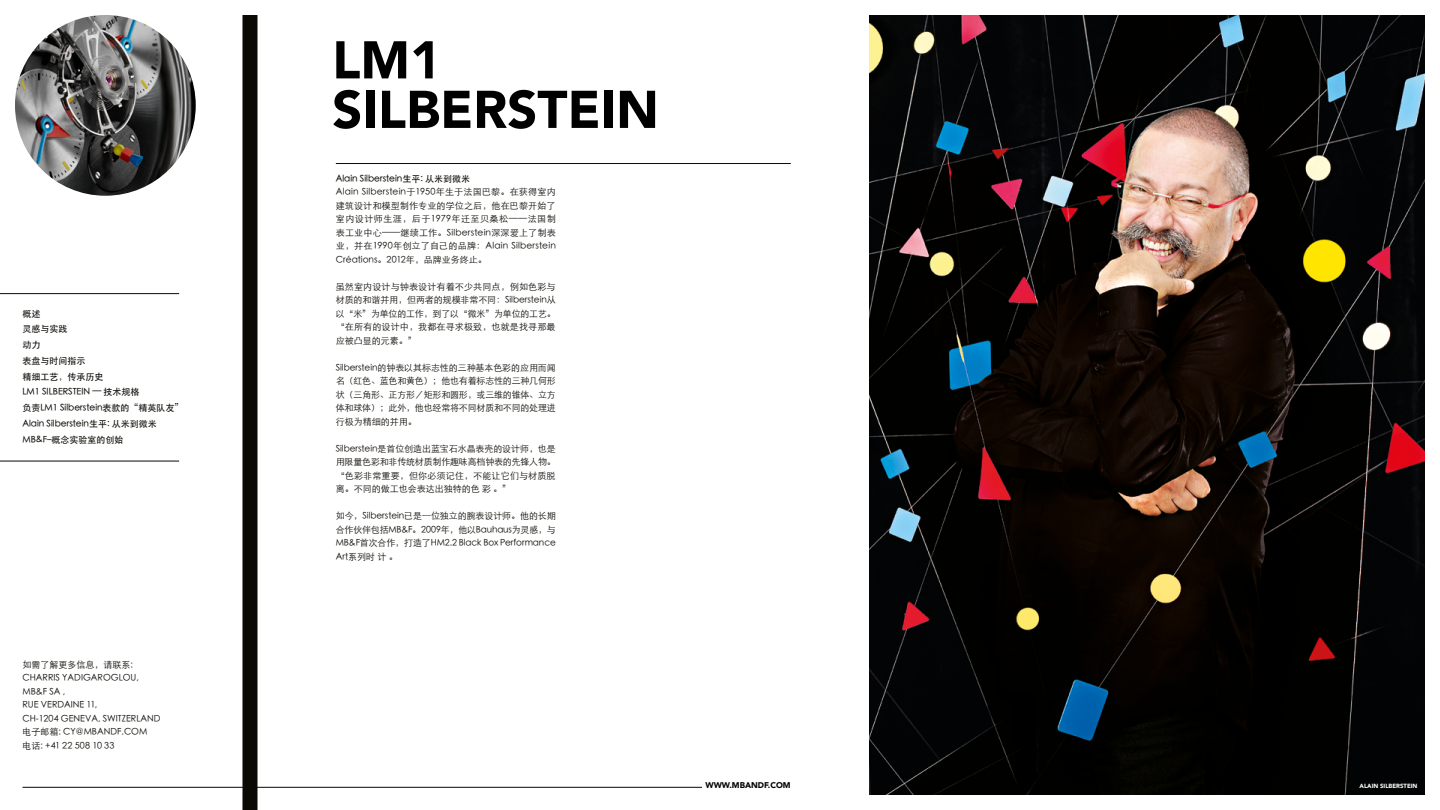
<style>
.page{position:relative;width:1440px;height:810px;background:#fff}
.page>*{position:absolute;margin:0;border:0;box-sizing:border-box;transform-origin:0 0}
.t1{font:900 52.5px/49.5px "Avenir LT Std";color:#000}
.t2{font:300 9px/13.5px "ST Heiti SC";color:#0b0904;text-align:justify}
.t3{font:500 9px/15.8px "ST Heiti SC";color:#0b0904}
.t4{font:900 8.25px "Avenir LT Std";color:#000}
.t5{font:900 6px "Avenir LT Std";color:#fff}
</style>
<div class="page">
<hr style="left:22px;top:787px;width:680px;height:1px;background:#0b0904">
<hr style="left:336px;top:163px;width:455px;height:1px;background:#0b0904">
<img style="left:15px;top:15px;width:181px;height:181px;border-radius:90px">
<div style="left:242px;top:15px;width:15px;height:795px;background:#0b0904"></div>
<hr style="left:0;top:293px;width:179px;height:1px;background:#0b0904">
<hr style="left:0;top:461px;width:179px;height:1px;background:#0b0904">
<img style="left:869px;top:15px;width:556px;height:780px">
<p class="t3" style="left:22px;top:305px;width:163px">概述<br>灵感与实践<br>动力<br>表盘与时间指示<br>精细工艺，传承历史<br>LM1 SILBERSTEIN — 技术规格<br>负责LM1 Silberstein表款的“精英队友”<br>Alain Silberstein生平: 从米到微米<br>MB&amp;F–概念实验室的创始</p>
<p class="t2" style="left:22px;top:657px;width:140px;text-align:left">如需了解更多信息，请联系:<br>CHARRIS YADIGAROGLOU,<br>MB&amp;F SA ,<br>RUE VERDAINE 11,<br>CH-1204 GENEVA, SWITZERLAND电子邮箱: CY@MBANDF.COM<br>电话: +41 22 508 10 33</p>
<h1 class="t1" style="left:332px;top:35px;width:328px">LM1<br>SILBERSTEIN</h1>
<p class="t3" style="left:336px;top:170px;width:136px">Alain Silberstein生平: 从米到微米</p>
<p class="t2" style="left:336px;top:184px;width:222px">Alain Silberstein于1950年生于法国巴黎。在获得室内建筑设计和模型制作专业的学位之后，他在巴黎开始了室内设计师生涯，后于1979年迁至贝桑松——法国制表工业中心——继续工作。Silberstein深深爱上了制表业，并在1990年创立了自己的品牌：Alain Silberstein Créations。2012年，品牌业务终止。</p>
<p class="t2" style="left:336px;top:279px;width:222px">虽然室内设计与钟表设计有着不少共同点，例如色彩与材质的和谐并用，但两者的规模非常不同：Silberstein从以“米”为单位的工作，到了以“微米”为单位的工艺。“在所有的设计中，我都在寻求极致，也就是找寻那最应被凸显的元素。”</p>
<p class="t2" style="left:336px;top:360px;width:222px">Silberstein的钟表以其标志性的三种基本色彩的应用而闻名（红色、蓝色和黄色）；他也有着标志性的三种几何形状（三角形、正方形／矩形和圆形，或三维的锥体、立方体和球体）；此外，他也经常将不同材质和不同的处理进行极为精细的并用。</p>
<p class="t2" style="left:336px;top:441px;width:222px">Silberstein是首位创造出蓝宝石水晶表壳的设计师，也是用限量色彩和非传统材质制作趣味高档钟表的先锋人物。“色彩非常重要，但你必须记住，不能让它们与材质脱离。不同的做工也会表达出独特的色彩 。”</p>
<p class="t2" style="left:336px;top:508px;width:222px">如今，Silberstein已是一位独立的腕表设计师。他的长期合作伙伴包括MB&amp;F。2009年，他以Bauhaus为灵感，与MB&amp;F首次合作，打造了HM2.2 Black Box Performance Art系列时计 。</p>
<p class="t4" style="left:705px;top:780px;width:87px">WWW.MBANDF.COM</p>
<p class="t5" style="left:1360px;top:782px;width:59px">ALAIN SILBERSTEIN</p>
</div>
